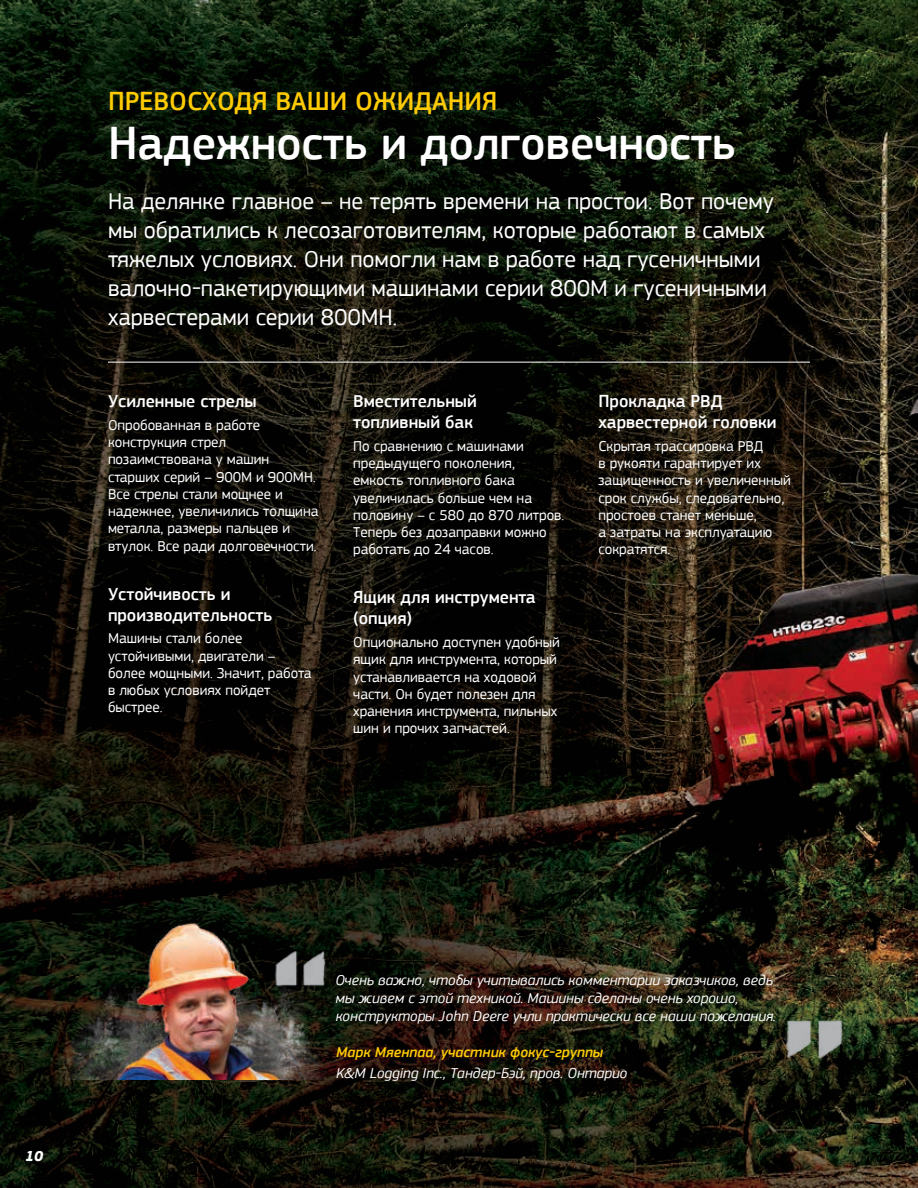
<style>
.page{position:relative;width:918px;height:1188px;background:#fff}
.page>*{position:absolute;margin:0;border:0;box-sizing:border-box;transform-origin:0 0}
.t1{font:500 48px "PF Square Sans Pro";color:#fff}
.t2{font:500 27px "PF Square Sans Pro";color:#ffcb04}
.t3{font:24px/28.8px "PF Square Sans Pro";color:#fff}
.t4{font:500 18px/21px "PF Square Sans Pro";color:#fff}
.t5{font:15px/17.2px "PF Square Sans Pro";color:#fff}
.t6{font:italic 15px/18px "PF Square Sans Pro";color:#fff}
.t7{font:italic 500 15px "PF Square Sans Pro";color:#ffcb04}
.t8{font:italic 700 15px "PF Square Sans Pro";color:#fff}
</style>
<div class="page">
<img style="left:0;top:0;width:918px;height:1188px">
<hr style="left:108px;top:362px;width:702px;height:1px;background:#fff">
<img style="left:34px;top:902px;width:332px;height:178px">
<img style="left:267px;top:936px;width:70px;height:70px">
<img style="left:774px;top:997px;width:78px;height:79px">
<h2 class="t2" style="left:108px;top:85px;width:391px">ПРЕВОСХОДЯ ВАШИ ОЖИДАНИЯ</h2>
<h1 class="t1" style="left:108px;top:115px;width:629px">Надежность и долговечность</h1>
<p class="t3" style="left:108px;top:187px;width:668px">На делянке главное – не терять времени на простои. Вот почему мы обратились к лесозаготовителям, которые работают в самых тяжелых условиях. Они помогли нам в работе над гусеничными валочно-пакетирующими машинами серии 800M и гусеничными харвестерами серии 800MH.</p>
<p class="t4" style="left:108px;top:391px;width:150px">Усиленные стрелы</p>
<p class="t5" style="left:108px;top:416px;width:212px">Опробованная в работе конструкция стрел позаимствована у машин старших серий – 900M и 900MH.<br>Все стрелы стали мощнее и надежнее, увеличились толщина металла, размеры пальцев и втулок. Все ради долговечности.</p>
<p class="t4" style="left:108px;top:584px;width:166px">Устойчивость и производительность</p>
<p class="t5" style="left:108px;top:630px;width:205px">Машины стали более устойчивыми, двигатели – более мощными. Значит, работа в любых условиях пойдет быстрее.</p>
<p class="t4" style="left:353px;top:391px;width:125px">Вместительный топливный бак</p>
<p class="t5" style="left:353px;top:437px;width:213px">По сравнению с машинами предыдущего поколения, емкость топливного бака увеличилась больше чем на половину – с 580 до 870 литров.<br>Теперь без дозаправки можно работать до 24 часов.</p>
<p class="t4" style="left:353px;top:587px;width:184px">Ящик для инструмента (опция)</p>
<p class="t5" style="left:353px;top:634px;width:208px">Опционально доступен удобный ящик для инструмента, который устанавливается на ходовой части. Он будет полезен для хранения инструмента, пильных шин и прочих запчастей.</p>
<p class="t4" style="left:598px;top:391px;width:180px">Прокладка РВД харвестерной головки</p>
<p class="t5" style="left:598px;top:437px;width:194px">Скрытая трассировка РВД<br>в рукояти гарантирует их защищенность и увеличенный срок службы, следовательно, простоев станет меньше,<br>а затраты на эксплуатацию сократятся.</p>
<p class="t8" style="left:25px;top:1147px;width:19px">10</p>
<p class="t6" style="left:335px;top:972px;width:442px">Очень важно, чтобы учитывались комментарии заказчиков, ведь мы живем с этой техникой. Машины сделаны очень хорошо, конструкторы John Deere учли практически все наши пожелания.</p>
<p class="t7" style="left:336px;top:1044px;width:269px">Марк Мяенпаа, участник фокус-группы</p>
<p class="t6" style="left:336px;top:1065px;width:293px">K&amp;M Logging Inc., Тандер-Бэй, пров. Онтарио</p>
</div>
